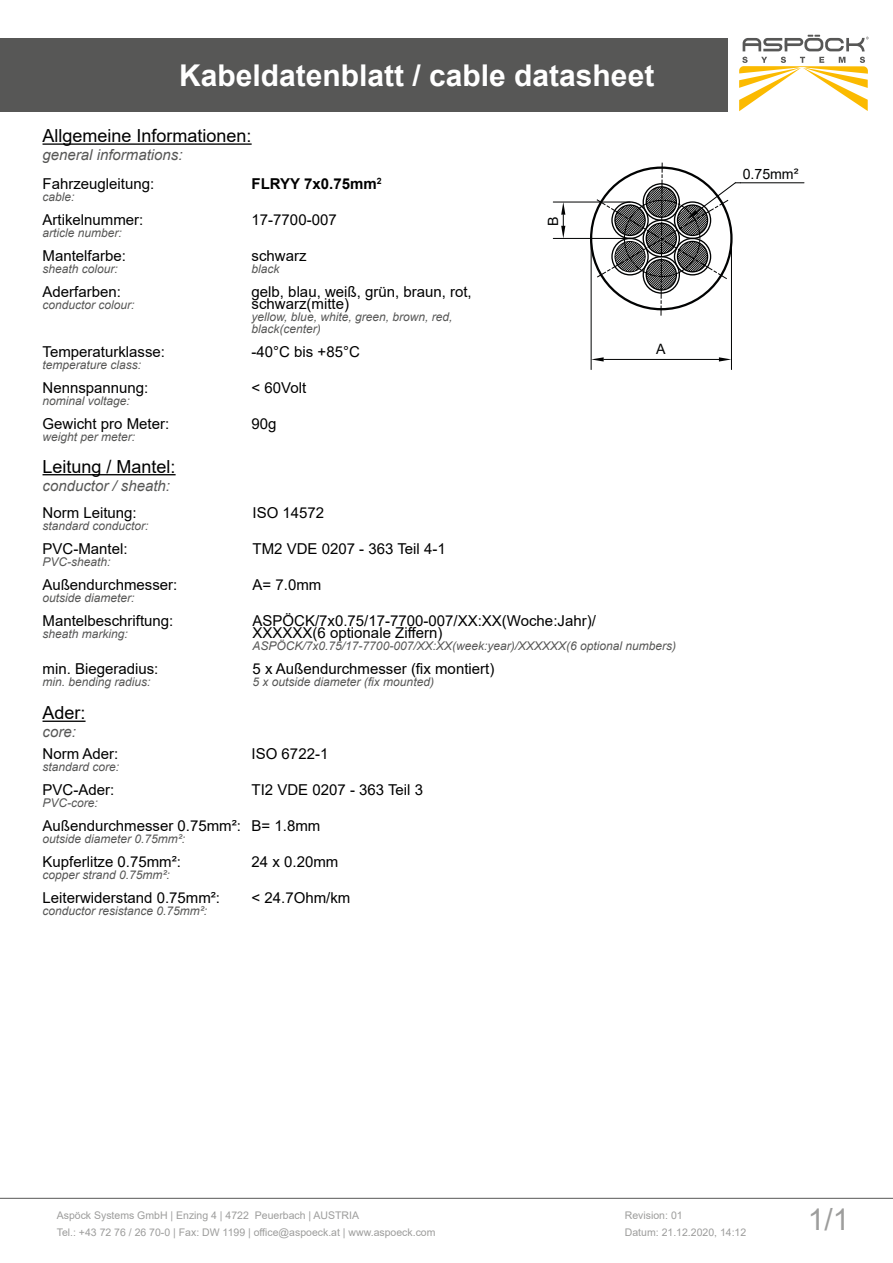
<style>
.page{position:relative;width:893px;height:1263px;background:#fff}
.page>*{position:absolute;margin:0;border:0;box-sizing:border-box;transform-origin:0 0}
.t1{font:700 30px "Arial";color:#fff}
.t2{font:30px "Arial";color:#9d9d9c}
.t3{font:18px "Arial";color:#000}
.t4{font:15px/12px "Arial";color:#000}
.t5{font:italic 15px "Arial";color:#575756}
.t6{font:700 15px "Arial";color:#000}
.t7{font:14.25px "Arial";color:#010202}
.t8{font:14.1px "Arial";color:#010202}
.t9{font:italic 12px/12px "Arial";color:#575756}
.t10{font:10.5px/16.8px "Arial";color:#9d9d9c}
</style>
<div class="page">
<div style="left:0;top:39px;width:728px;height:73px;background:#575756"></div>
<hr style="left:0;top:1198px;width:893px;height:1px;background:#575756">
<svg style="left:743px;top:35px;width:126px;height:16px"></svg>
<svg style="left:739px;top:57px;width:129px;height:54px"></svg>
<hr style="left:43px;top:474px;width:133px;height:1px;background:#000">
<hr style="left:43px;top:721px;width:43px;height:1px;background:#000">
<hr style="left:43px;top:143px;width:209px;height:2px;background:#000">
<hr style="left:591px;top:238px;width:1px;height:132px;background:#010202">
<hr style="left:731px;top:238px;width:1px;height:132px;background:#010202">
<hr style="left:604px;top:359px;width:115px;height:1px;background:#010202">
<svg style="left:591px;top:357px;width:13px;height:4px"></svg>
<svg style="left:719px;top:357px;width:12px;height:4px"></svg>
<hr style="left:553px;top:202px;width:77px;height:1px;background:#010202">
<hr style="left:553px;top:238px;width:77px;height:1px;background:#010202">
<svg style="left:561px;top:202px;width:4px;height:36px"></svg>
<hr style="left:740px;top:182px;width:64px;height:1px;background:#010202">
<svg style="left:597px;top:163px;width:143px;height:152px"></svg>
<h1 class="t1" style="left:179px;top:55px;width:477px">Kabeldatenblatt / cable datasheet</h1>
<p class="t3" style="left:43px;top:123px;width:211px">Allgemeine Informationen:</p>
<p class="t5" style="left:43px;top:145px;width:142px">general informations:</p>
<p class="t4" style="left:43px;top:177px;width:113px">Fahrzeugleitung:</p>
<p class="t9" style="left:43px;top:191px;width:34px">cable:</p>
<p class="t4" style="left:43px;top:213px;width:102px">Artikelnummer:</p>
<p class="t9" style="left:43px;top:227px;width:81px">article number:</p>
<p class="t4" style="left:43px;top:249px;width:85px">Mantelfarbe:</p>
<p class="t9" style="left:43px;top:263px;width:77px">sheath colour:</p>
<p class="t4" style="left:43px;top:285px;width:80px">Aderfarben:</p>
<p class="t9" style="left:43px;top:299px;width:94px">conductor colour:</p>
<p class="t4" style="left:43px;top:345px;width:124px">Temperaturklasse:</p>
<p class="t9" style="left:43px;top:359px;width:100px">temperature class:</p>
<p class="t4" style="left:43px;top:381px;width:107px">Nennspannung:</p>
<p class="t9" style="left:43px;top:395px;width:89px">nominal voltage:</p>
<p class="t4" style="left:43px;top:417px;width:128px">Gewicht pro Meter:</p>
<p class="t9" style="left:43px;top:431px;width:94px">weight per meter:</p>
<p class="t3" style="left:43px;top:454px;width:135px">Leitung / Mantel:</p>
<p class="t5" style="left:43px;top:476px;width:129px">conductor / sheath:</p>
<p class="t6" style="left:252px;top:173px;width:131px">FLRYY 7x0.75mm<sup>2</sup></p>
<p class="t4" style="left:252px;top:213px;width:87px">17-7700-007</p>
<p class="t4" style="left:252px;top:249px;width:57px">schwarz</p>
<p class="t9" style="left:252px;top:263px;width:30px">black</p>
<p class="t4" style="left:252px;top:285px;width:222px">gelb, blau, weiß, grün, braun, rot, schwarz(mitte)</p>
<p class="t9" style="left:252px;top:311px;width:202px">yellow, blue, white, green, brown, red, black(center)</p>
<p class="t4" style="left:252px;top:345px;width:110px">-40°C bis +85°C</p>
<p class="t4" style="left:252px;top:381px;width:56px">&lt; 60Volt</p>
<p class="t4" style="left:252px;top:417px;width:27px">90g</p>
<p class="t8" style="left:544px;top:226px;width:11px;rotate:-90deg">B</p>
<p class="t7" style="left:656px;top:340px;width:11px">A</p>
<p class="t4" style="left:43px;top:506px;width:96px">Norm Leitung:</p>
<p class="t9" style="left:43px;top:520px;width:108px">standard conductor:</p>
<p class="t4" style="left:43px;top:542px;width:87px">PVC-Mantel:</p>
<p class="t9" style="left:43px;top:556px;width:70px">PVC-sheath:</p>
<p class="t4" style="left:43px;top:578px;width:136px">Außendurchmesser:</p>
<p class="t9" style="left:43px;top:592px;width:94px">outside diameter:</p>
<p class="t4" style="left:43px;top:614px;width:132px">Mantelbeschriftung:</p>
<p class="t9" style="left:43px;top:628px;width:87px">sheath marking:</p>
<p class="t4" style="left:43px;top:662px;width:117px">min. Biegeradius:</p>
<p class="t9" style="left:43px;top:676px;width:110px">min. bending radius:</p>
<p class="t3" style="left:43px;top:701px;width:45px">Ader:</p>
<p class="t5" style="left:43px;top:722px;width:35px">core:</p>
<p class="t4" style="left:43px;top:748px;width:77px">Norm Ader:</p>
<p class="t9" style="left:43px;top:761px;width:78px">standard core:</p>
<p class="t4" style="left:43px;top:784px;width:73px">PVC-Ader:</p>
<p class="t9" style="left:43px;top:797px;width:57px">PVC-core:</p>
<p class="t4" style="left:43px;top:820px;width:200px">Außendurchmesser 0.75mm²:</p>
<p class="t9" style="left:43px;top:833px;width:144px">outside diameter 0.75mm²:</p>
<p class="t4" style="left:43px;top:856px;width:140px">Kupferlitze 0.75mm²:</p>
<p class="t9" style="left:43px;top:869px;width:129px">copper strand 0.75mm²:</p>
<p class="t4" style="left:43px;top:892px;width:179px">Leiterwiderstand 0.75mm²:</p>
<p class="t9" style="left:43px;top:905px;width:166px">conductor resistance 0.75mm²:</p>
<p class="t4" style="left:253px;top:506px;width:73px">ISO 14572</p>
<p class="t4" style="left:253px;top:542px;width:195px">TM2 VDE 0207 - 363 Teil 4-1</p>
<p class="t4" style="left:253px;top:578px;width:70px">A= 7.0mm</p>
<p class="t4" style="left:253px;top:614px;width:345px">ASPÖCK/7x0.75/17-7700-007/XX:XX(Woche:Jahr)/<br>XXXXXX(6 optionale Ziffern)</p>
<p class="t9" style="left:253px;top:640px;width:425px">ASPÖCK/7x0.75/17-7700-007/XX:XX(week:year)/XXXXXX(6 optional numbers)</p>
<p class="t4" style="left:253px;top:662px;width:243px">5 x Außendurchmesser (fix montiert)</p>
<p class="t9" style="left:253px;top:676px;width:183px">5 x outside diameter (fix mounted)</p>
<p class="t4" style="left:252px;top:748px;width:78px">ISO 6722-1</p>
<p class="t4" style="left:252px;top:784px;width:173px">TI2 VDE 0207 - 363 Teil 3</p>
<p class="t4" style="left:252px;top:820px;width:70px">B= 1.8mm</p>
<p class="t4" style="left:252px;top:856px;width:88px">24 x 0.20mm</p>
<p class="t4" style="left:252px;top:892px;width:100px">&lt; 24.7Ohm/km</p>
<p class="t7" style="left:743px;top:164px;width:57px">0.75mm²</p>
<p class="t10" style="left:57px;top:1207px;width:380px">Aspöck Systems GmbH | Enzing 4 | 4722 Peuerbach | AUSTRIA<br>Tel.: +43 72 76 / 26 70-0 | Fax: DW 1199 | office@aspoeck.at | www.aspoeck.com</p>
<p class="t10" style="left:625px;top:1207px;width:123px;line-height:16.2px">Revision: 01<br>Datum: 21.12.2020, 14:12</p>
<h1 class="t2" style="left:808px;top:1198px;width:43px">1/1</h1>
</div>
